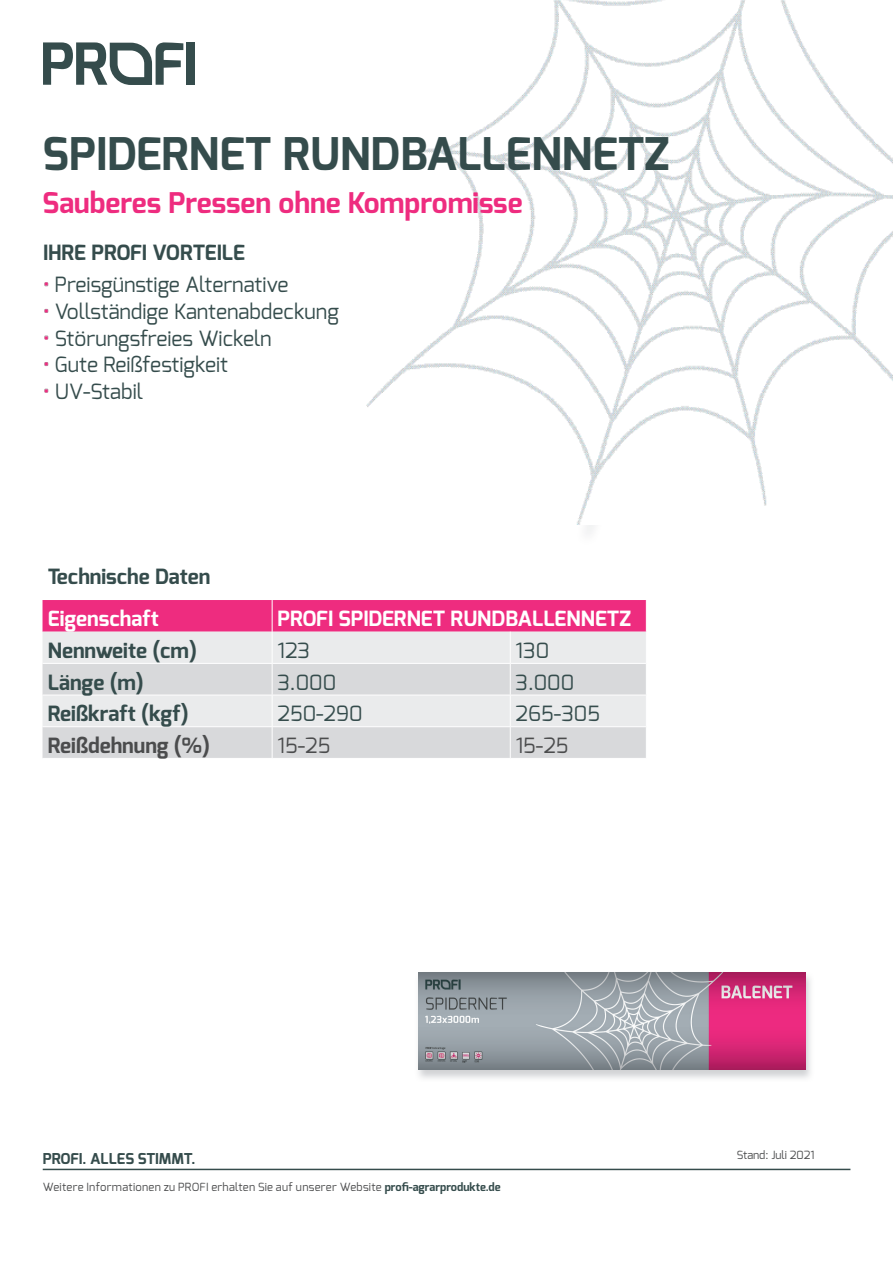
<style>
.page{position:relative;width:893px;height:1263px;background:#fff}
.page>*{position:absolute;margin:0;border:0;box-sizing:border-box;transform-origin:0 0}
.t1{font:700 45px "Exo";color:#354c4c}
.t2{font:700 28.5px "Exo";color:#ee2c7f}
.t3{font:21px "Exo";color:#354c4c}
.t4{font:700 21px "Exo";color:#354c4c}
.t5{font:700 21px "Exo";color:#fff}
.t6{font:700 21px "Exo";color:#4b4c4d}
.t7{font:21px "Exo";color:#4b4c4d}
.t8{font:700 15px "Exo";color:#354c4c}
.t9{font:11.25px "Exo";letter-spacing:.02em;color:#4b4c4d}
.t10{font:11.25px "Exo";color:#4b4c4d}
.s1{color:#a8a9ad}
.s2{font-weight:700;color:#354c4c}
</style>
<div class="page">
<hr style="left:43px;top:1169px;width:807px;height:1px;background:#354c4c">
<div style="left:187px;top:42px;width:8px;height:43px;background:#354c4c"></div>
<svg style="left:43px;top:42px;width:140px;height:43px"></svg>
<img style="left:367px;top:0;width:526px;height:524px">
<img style="left:418px;top:972px;width:393px;height:107px">
<img style="left:419px;top:973px;width:386px;height:97px">
<div style="left:43px;top:600px;width:603px;height:32px;background:#ee2c7f"></div>
<div style="left:43px;top:632px;width:603px;height:31px;background:#eaebec"></div>
<svg style="left:43px;top:664px;width:603px;height:94px;background:#dedfe0"></svg>
<hr style="left:272px;top:632px;width:1px;height:31px;background:#fff">
<hr style="left:510px;top:632px;width:1px;height:31px;background:#fff">
<hr style="left:272px;top:664px;width:1px;height:31px;background:#fff">
<hr style="left:510px;top:664px;width:1px;height:31px;background:#fff">
<hr style="left:43px;top:695px;width:229px;height:1px;background:#fff">
<hr style="left:272px;top:695px;width:238px;height:1px;background:#fff">
<hr style="left:272px;top:695px;width:1px;height:31px;background:#fff">
<hr style="left:510px;top:695px;width:137px;height:1px;background:#fff">
<hr style="left:510px;top:695px;width:1px;height:31px;background:#fff">
<hr style="left:43px;top:726px;width:229px;height:1px;background:#fff">
<hr style="left:272px;top:726px;width:238px;height:1px;background:#fff">
<hr style="left:272px;top:727px;width:1px;height:31px;background:#fff">
<hr style="left:510px;top:726px;width:137px;height:1px;background:#fff">
<hr style="left:510px;top:727px;width:1px;height:31px;background:#fff">
<hr style="left:272px;top:600px;width:1px;height:32px;background:#fff">
<h1 class="t1" style="left:43px;top:125px;width:629px">SPIDERNET RUNDBALLENNETZ</h1>
<h2 class="t2" style="left:43px;top:184px;width:482px">Sauberes Pressen ohne Kompromisse</h2>
<p class="t4" style="left:43px;top:239px;width:204px">IHRE PROFI VORTEILE</p>
<p class="t3" style="left:43px;top:271px;width:247px"><span class="s1">•</span> Preisgünstige Alternative</p>
<p class="t3" style="left:43px;top:298px;width:297px"><span class="s1">•</span> Vollständige Kantenabdeckung</p>
<p class="t3" style="left:43px;top:324px;width:230px"><span class="s1">•</span> Störungsfreies Wickeln</p>
<p class="t3" style="left:43px;top:351px;width:187px"><span class="s1">•</span> Gute Reißfestigkeit</p>
<p class="t3" style="left:43px;top:378px;width:102px"><span class="s1">•</span> UV-Stabil</p>
<p class="t4" style="left:48px;top:563px;width:164px">Technische Daten</p>
<p class="t5" style="left:48px;top:605px;width:112px">Eigenschaft</p>
<p class="t5" style="left:277px;top:605px;width:355px">PROFI SPIDERNET RUNDBALLENNETZ</p>
<p class="t4" style="left:48px;top:637px;width:151px">Nennweite (cm)</p>
<p class="t3" style="left:277px;top:637px;width:34px">123</p>
<p class="t3" style="left:516px;top:637px;width:35px">130</p>
<p class="t4" style="left:48px;top:669px;width:98px">Länge (m)</p>
<p class="t3" style="left:277px;top:669px;width:60px">3.000</p>
<p class="t3" style="left:516px;top:669px;width:60px">3.000</p>
<p class="t4" style="left:48px;top:700px;width:142px">Reißkraft (kgf)</p>
<p class="t3" style="left:277px;top:700px;width:87px">250-290</p>
<p class="t3" style="left:516px;top:700px;width:86px">265-305</p>
<p class="t6" style="left:48px;top:732px;width:164px">Reißdehnung (%)</p>
<p class="t7" style="left:278px;top:732px;width:54px">15-25</p>
<p class="t7" style="left:516px;top:732px;width:54px">15-25</p>
<p class="t8" style="left:43px;top:1149px;width:154px">PROFI. ALLES STIMMT.</p>
<p class="t9" style="left:43px;top:1179px;width:459px">Weitere Informationen zu PROFI erhalten Sie auf unserer Website <span class="s2">profi-agrarprodukte.de</span></p>
<p class="t10" style="left:737px;top:1148px;width:79px">Stand: Juli 2021</p>
</div>
